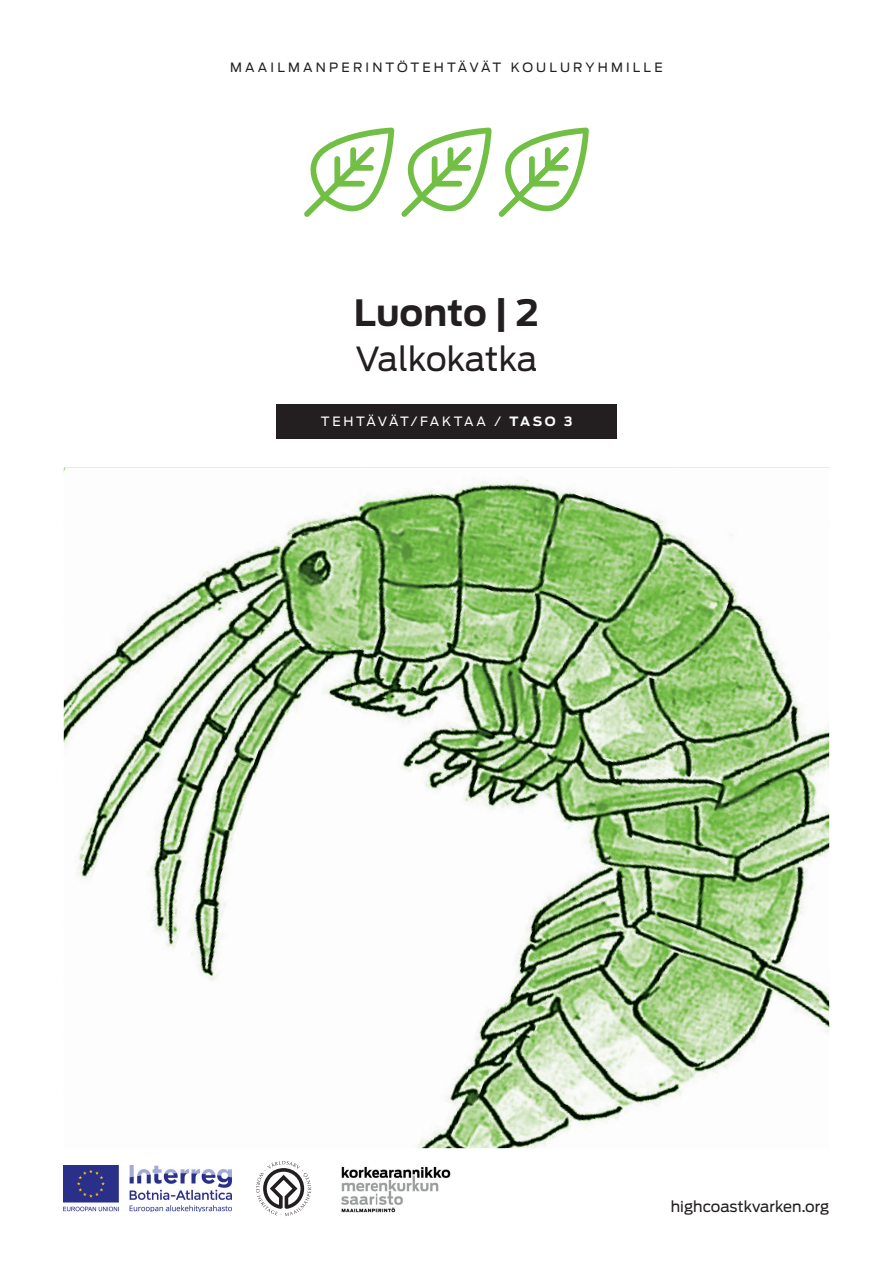
<style>
.page{position:relative;width:893px;height:1263px;background:#fff}
.page>*{position:absolute;margin:0;border:0;box-sizing:border-box;transform-origin:0 0}
.t1{font:700 36px "Antenna";color:#231f20}
.t2{font:33px "Antenna";letter-spacing:-.01em;color:#231f20}
.t3{font:15px "Antenna";color:#231f20}
.t4{font:12.75px "Antenna";letter-spacing:.25em;color:#231f20}
.t5{font:12.75px "Antenna";letter-spacing:.175em;color:#fff}
.s1{font-weight:700}
</style>
<div class="page">
<div style="left:276px;top:404px;width:341px;height:34px;background:#231f20"></div>
<img style="left:64px;top:1165px;width:167px;height:47px">
<svg style="left:256px;top:1161px;width:55px;height:55px"></svg>
<img style="left:341px;top:1166px;width:110px;height:47px">
<img style="left:686px;top:976px;width:143px;height:106px">
<img style="left:64px;top:618px;width:765px;height:358px">
<img style="left:143px;top:503px;width:686px;height:303px">
<img style="left:64px;top:921px;width:622px;height:227px">
<img style="left:496px;top:479px;width:333px;height:158px">
<img style="left:674px;top:479px;width:155px;height:45px">
<img style="left:64px;top:978px;width:467px;height:170px">
<img style="left:64px;top:1035px;width:311px;height:113px">
<img style="left:363px;top:479px;width:152px;height:38px">
<img style="left:64px;top:1091px;width:156px;height:57px">
<img style="left:64px;top:468px;width:112px;height:89px">
<img style="left:64px;top:696px;width:26px;height:81px">
<img style="left:64px;top:526px;width:31px;height:98px">
<svg style="left:304px;top:128px;width:90px;height:89px"></svg>
<svg style="left:401px;top:128px;width:91px;height:89px"></svg>
<svg style="left:498px;top:128px;width:91px;height:89px"></svg>
<p class="t4" style="left:230px;top:60px;width:434px">MAAILMANPERINTÖTEHTÄVÄT KOULURYHMILLE</p>
<h1 class="t1" style="left:354px;top:292px;width:187px">Luonto | 2</h1>
<h2 class="t2" style="left:355px;top:339px;width:183px">Valkokatka</h2>
<p class="t5" style="left:321px;top:414px;width:253px">TEHTÄVÄT/FAKTAA / <span class="s1">TASO 3</span></p>
<p class="t3" style="left:671px;top:1197px;width:160px">highcoastkvarken.org</p>
</div>
